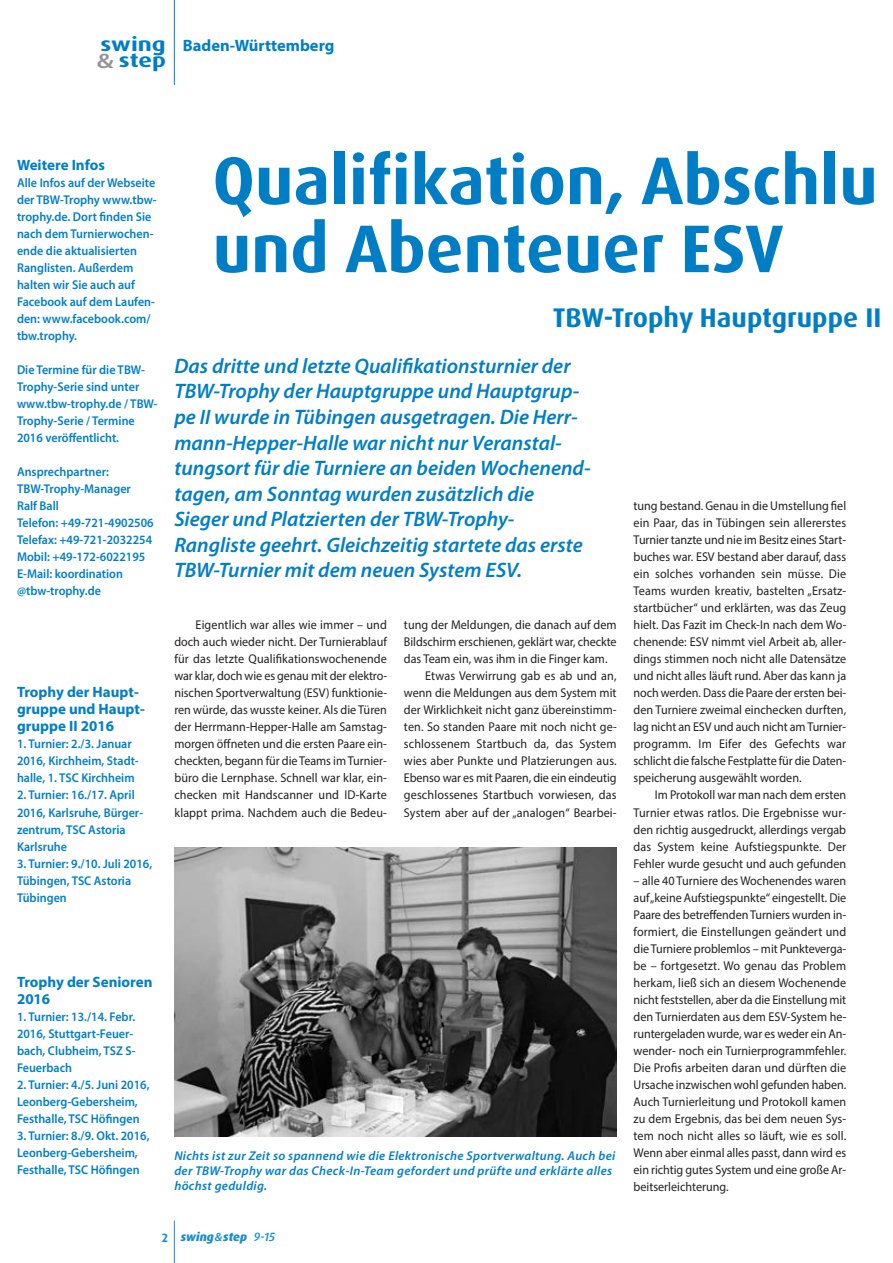
<style>
.page{position:relative;width:893px;height:1263px;background:#fff}
.page>*{position:absolute;margin:0;border:0;box-sizing:border-box;transform-origin:0 0}
.t1{font:700 67.5px/68.1px "Dax OT";color:#007ec5}
.t2{font:700 27px "Dax OT";color:#007ec5}
.t3{font:italic 600 21px/25.5px "Myriad Pro";color:#007ec5}
.t4{font:700 19.5px/15.8px "Dax OT";color:#007ec5;scale:1.25 1}
.t5{font:700 16.5px "Myriad Pro";color:#007ec5}
.t6{font:700 15px/17px "Myriad Pro";color:#007ec5}
.t7{font:12.75px/17px "Myriad Pro";color:#231f20;text-align:justify;scale:.95 1}
.t8{font:600 12.75px/17px "Myriad Pro";color:#007ec5;scale:.95 1}
.t9{font:italic 600 12.75px/14.9px "Myriad Pro";letter-spacing:.025em;color:#007ec5}
.t10{font:italic 800 12px "Dax OT";color:#178dce}
.s1{font-family:"Myriad Pro";font-weight:600;font-size:21px;color:#939598}
.s2{font-weight:700;font-style:normal}
.s3{font-family:"Myriad Pro";font-weight:600}
.s4{font-weight:500}
</style>
<div class="page">
<hr style="left:174px;top:1220px;width:1px;height:43px;background:#178dce">
<hr style="left:174px;top:0;width:1px;height:85px;background:#007ec5">
<img style="left:174px;top:847px;width:443px;height:289px">
<h3 class="t4" style="left:97px;top:38px;width:57px">swing <span class="s1">&amp;</span> step</h3>
<p class="t5" style="left:183px;top:39px;width:153px">Baden-Württemberg</p>
<p class="t6" style="left:17px;top:158px;width:89px">Weitere Infos</p>
<p class="t8" style="left:17px;top:175px;width:148px">Alle Infos auf der Webseite der TBW-Trophy www.tbw&shy;trophy.de. Dort finden Sie nach dem Turnierwochen&shy;ende die aktualisierten<br>Ranglisten. Außerdem halten wir Sie auch auf<br>Facebook auf dem Laufen&shy;den: www.facebook.com/ tbw.trophy.</p>
<p class="t8" style="left:17px;top:363px;width:150px">Die Termine für die TBW-<br>Trophy-Serie sind unter www.tbw-trophy.de / TBW-<br>Trophy-Serie / Termine<br>2016 veröffentlicht.</p>
<p class="t8" style="left:17px;top:465px;width:145px">Ansprechpartner:<br>TBW-Trophy-Manager<br>Ralf Ball<br>Telefon: +49-721-4902506<br>Telefax: +49-721-2032254<br>Mobil: +49-172-6022195<br>E-Mail: koordination @tbw-trophy.de</p>
<p class="t6" style="left:17px;top:685px;width:129px">Trophy der Haupt&shy;gruppe und Haupt&shy;gruppe II 2016</p>
<p class="t8" style="left:17px;top:737px;width:130px">1. Turnier: 2./3. Januar<br>2016, Kirchheim, Stadt&shy;halle, 1. TSC Kirchheim</p>
<p class="t8" style="left:17px;top:788px;width:134px">2. Turnier: 16./17. April<br>2016, Karlsruhe, Bürger&shy;zentrum, TSC Astoria<br>Karlsruhe</p>
<p class="t8" style="left:17px;top:856px;width:144px">3. Turnier: 9./10. Juli 2016,<br>Tübingen, TSC Astoria<br>Tübingen</p>
<p class="t6" style="left:17px;top:974px;width:137px">Trophy der Senioren<br>2016</p>
<p class="t8" style="left:17px;top:1009px;width:126px">1. Turnier: 13./14. Febr.<br>2016, Stuttgart-Feuer&shy;bach, Clubheim, TSZ S-<br>Feuerbach</p>
<p class="t8" style="left:17px;top:1077px;width:141px">2. Turnier: 4./5. Juni 2016,<br>Leonberg-Gebersheim,<br>Festhalle, TSC Höfingen</p>
<p class="t8" style="left:17px;top:1128px;width:141px">3. Turnier: 8./9. Okt. 2016,<br>Leonberg-Gebersheim,<br>Festhalle, TSC Höfingen</p>
<h1 class="t1" style="left:213px;top:151px;width:667px">Qualifikation, Abschlu und Abenteuer ESV</h1>
<h2 class="t2" style="left:553px;top:306px;width:330px">TBW-Trophy Hauptgruppe II</h2>
<p class="t3" style="left:174px;top:355px;width:418px">Das dritte und letzte Qualifikationsturnier der TBW-Trophy der Hauptgruppe und Hauptgrup&shy;pe II wurde in Tübingen ausgetragen. Die Herr&shy;mann-Hepper-Halle war nicht nur Veranstal&shy;tungsort für die Turniere an beiden Wochenend&shy;tagen, am Sonntag wurden zusätzlich die Sieger und Platzierten der TBW-Trophy-Rangliste geehrt. Gleichzeitig startete das erste TBW-Turnier mit dem neuen System ESV.</p>
<p class="t7" style="left:174px;top:618px;width:226px;text-indent:21px">Eigentlich war alles wie immer – und doch auch wieder nicht. Der Turnierablauf für das letzte Qualifikationswochenende war klar, doch wie es genau mit der elektro&shy;nischen Sportverwaltung (ESV) funktionie&shy;ren würde, das wusste keiner. Als die Türen der Herrmann-Hepper-Halle am Samstag&shy;morgen öffneten und die ersten Paare ein&shy;checkten, begann für die Teams im Turnier&shy;büro die Lernphase. Schnell war klar, ein&shy;checken mit Handscanner und ID-Karte klappt prima. Nachdem auch die Bedeu-</p>
<p class="t7" style="left:404px;top:618px;width:225px">tung der Meldungen, die danach auf dem</p>
<p class="t7" style="left:404px;top:635px;width:225px">Bildschirm erschienen, geklärt war, checkte</p>
<p class="t7" style="left:404px;top:652px;width:216px">das Team ein, was ihm in die Finger kam.</p>
<p class="t7" style="left:425px;top:669px;width:203px">Etwas Verwirrung gab es ab und an,</p>
<p class="t7" style="left:404px;top:686px;width:225px">wenn die Meldungen aus dem System mit</p>
<p class="t7" style="left:404px;top:703px;width:225px">der Wirklichkeit nicht ganz übereinstimm-</p>
<p class="t7" style="left:404px;top:720px;width:226px">ten. So standen Paare mit noch nicht ge-</p>
<p class="t7" style="left:404px;top:737px;width:225px">schlossenem Startbuch da, das System</p>
<p class="t7" style="left:404px;top:754px;width:225px">wies aber Punkte und Platzierungen aus.</p>
<p class="t7" style="left:404px;top:771px;width:225px">Ebenso war es mit Paaren, die ein eindeutig</p>
<p class="t7" style="left:404px;top:788px;width:225px">geschlossenes Startbuch vorwiesen, das</p>
<p class="t7" style="left:404px;top:805px;width:225px">System aber auf der „analogen“ Bearbei-</p>
<p class="t9" style="left:174px;top:1149px;width:442px">Nichts ist zur Zeit so spannend wie die Elektronische Sportverwaltung. Auch bei der TBW-Trophy war das Check-In-Team gefordert und prüfte und erklärte alles höchst geduldig.</p>
<p class="t7" style="left:634px;top:499px;width:225px">tung bestand. Genau in die Umstellung fiel ein Paar, das in Tübingen sein allererstes Turnier tanzte und nie im Besitz eines Start&shy;buches war. ESV bestand aber darauf, dass ein solches vorhanden sein müsse. Die Teams wurden kreativ, bastelten „Ersatz&shy;startbücher“ und erklärten, was das Zeug hielt. Das Fazit im Check-In nach dem Wo&shy;chenende: ESV nimmt viel Arbeit ab, aller&shy;dings stimmen noch nicht alle Datensätze und nicht alles läuft rund. Aber das kann ja noch werden. Dass die Paare der ersten bei&shy;den Turniere zweimal einchecken durften, lag nicht an ESV und auch nicht am Turnier&shy;programm. Im Eifer des Gefechts war schlicht die falsche Festplatte für die Daten&shy;speicherung ausgewählt worden.</p>
<p class="t7" style="left:634px;top:788px;width:225px;text-indent:21px">Im Protokoll war man nach dem ersten Turnier etwas ratlos. Die Ergebnisse wur&shy;den richtig ausgedruckt, allerdings vergab das System keine Aufstiegspunkte. Der Fehler wurde gesucht und auch gefunden</p>
<p class="t7" style="left:634px;top:873px;width:226px">– alle 40 Turniere des Wochenendes waren auf „keine Aufstiegspunkte“ eingestellt. Die Paare des betreffenden Turniers wurden in&shy;formiert, die Einstellungen geändert und die Turniere problemlos – mit Punkteverga&shy;be – fortgesetzt. Wo genau das Problem herkam, ließ sich an diesem Wochenende nicht feststellen, aber da die Einstellung mit den Turnierdaten aus dem ESV-System he&shy;runtergeladen wurde, war es weder ein An&shy;wender- noch ein Turnierprogrammfehler.<br>Die Profis arbeiten daran und dürften die Ursache inzwischen wohl gefunden haben.<br>Auch Turnierleitung und Protokoll kamen zu dem Ergebnis, das bei dem neuen Sys&shy;tem noch nicht alles so läuft, wie es soll.<br>Wenn aber einmal alles passt, dann wird es ein richtig gutes System und eine große Ar&shy;beitserleichterung.</p>
<p class="t10" style="left:162px;top:1230px;width:115px"><span class="s2">2</span> swing<span class="s3">&amp;</span>step <span class="s4">9-15</span></p>
</div>
